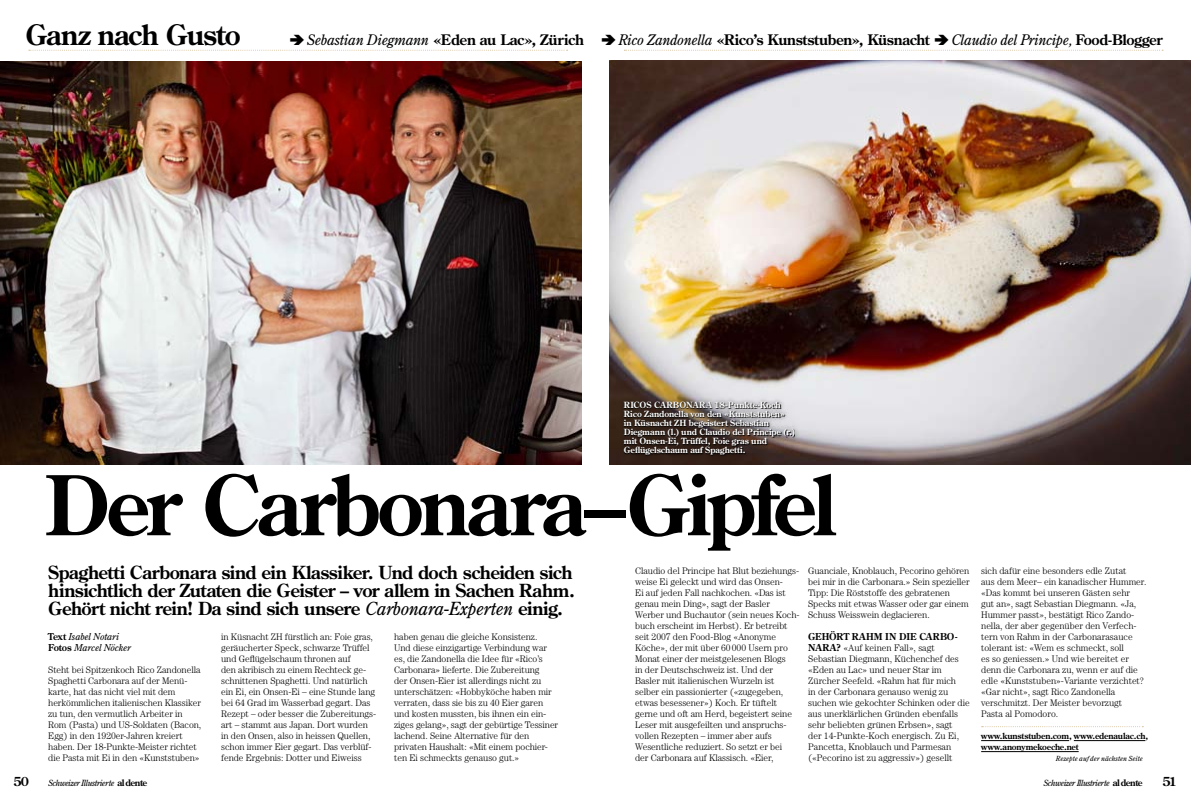
<style>
.page{position:relative;width:1191px;height:800px;background:#fff}
.page>*{position:absolute;margin:0;border:0;box-sizing:border-box;transform-origin:0 0}
._204_Titel_82_x04_op{font:700 82px "Century Old Style Std";letter-spacing:-.05em;color:#000}
._201_Titel_28_x04_op{font:700 28px "Century Old Style Std";letter-spacing:-.035em;color:#000}
._300_Lead_18_Stories{font:700 18px/18px "Century Old Style Std";letter-spacing:-.03em;color:#000}
._600_Teaser_Auftakt{font:700 14.5px "Century Old Style Std";letter-spacing:-.025em;color:#000}
._600_Teaser_Auftakt-2{font:italic 14.5px "Century Old Style Std";letter-spacing:-.02em;color:#000}
.t1{font:700 12.5px "Century Old Style Std";color:#000}
._505_LTxtCe_Flatter{font:300 9.5px/11px "Century Std";letter-spacing:-.005em;color:#000}
._401_Autoren_9_5_x07{font:italic 9.5px "Century Old Style Std";letter-spacing:-.01em;color:#000}
._800_Legi_fett_x11_o{font:700 8.5px/9px "Century Old Style Std";letter-spacing:-.005em;color:#fff}
._800_Legi_fett_x11_o-2{font:700 8.5px/11px "Century Old Style Std";letter-spacing:-.02em;color:#000}
.t2{font:italic 8.5px "Century Old Style Std";letter-spacing:-.05em;color:#000}
.t3{font:italic 7px "Century Old Style Std";color:#000}
.s1{font-weight:400;font-style:italic}
.s2{font-weight:700;font-style:normal}
.s3{font-family:"Century Old Style Std";font-weight:700}
.s4{font-weight:700;font-style:normal;font-size:9px}
</style>
<div class="page">
<img style="left:609px;top:61px;width:582px;height:403px">
<img style="left:0;top:61px;width:581px;height:403px">
<svg style="left:981px;top:726px;width:162px;height:1px"></svg>
<hr style="left:981px;top:740px;width:88px;height:1px;background:#000">
<hr style="left:1073px;top:740px;width:72px;height:1px;background:#000">
<hr style="left:981px;top:751px;width:97px;height:1px;background:#000">
<div style="left:619px;top:396px;width:180px;height:63px;background:#000;opacity:.55"></div>
<svg style="left:29px;top:49px;width:538px;height:2px"></svg>
<svg style="left:624px;top:49px;width:539px;height:2px"></svg>
<p class="_201_Titel_28_x04_op" style="left:26px;top:17px;width:217px">Ganz nach Gusto</p>
<p class="_600_Teaser_Auftakt" style="left:307px;top:31px;width:279px"><span class="s1">Sebastian Diegmann</span> «Eden au Lac», Zürich</p>
<p class="_600_Teaser_Auftakt" style="left:618px;top:31px;width:313px"><span class="s1">Rico Zandonella</span> «Rico’s Kunststuben», Küsnacht</p>
<p class="_600_Teaser_Auftakt-2" style="left:951px;top:31px;width:213px">Claudio del Principe, <span class="s2">Food-Blogger</span></p>
<p class="_800_Legi_fett_x11_o" style="left:624px;top:400px;width:173px">RICOS CARBONARA 18-Punkte-Koch Rico Zandonella von den «Kunststuben» in Küsnacht ZH begeistert Sebastian Diegmann (l.) und Claudio del Principe (r.) mit Onsen-Ei, Trüffel, Foie gras und Geflügelschaum auf Spaghetti.</p>
<p class="_204_Titel_82_x04_op" style="left:44px;top:451px;width:794px">Der Carbonara–Gipfel</p>
<p class="_300_Lead_18_Stories" style="left:48px;top:563px;width:528px">Spaghetti Carbonara sind ein Klassiker. Und doch scheiden sich hinsichtlich der Zutaten die Geister – vor allem in Sachen Rahm.<br>Gehört nicht rein! Da sind sich unsere <span class="s1">Carbonara-Experten</span> einig.</p>
<p class="_401_Autoren_9_5_x07" style="left:48px;top:630px;width:72px"><span class="s2">Text</span> Isabel Notari</p>
<p class="_401_Autoren_9_5_x07" style="left:48px;top:641px;width:84px"><span class="s2">Fotos</span> Marcel Nöcker</p>
<p class="_505_LTxtCe_Flatter" style="left:48px;top:664px;width:155px">Steht bei Spitzenkoch Rico Zandonella Spaghetti Carbonara auf der Menü&shy;karte, hat das nicht viel mit dem herkömmlichen italienischen Klassiker zu tun, den vermutlich Arbeiter in Rom (Pasta) und US-Soldaten (Bacon, Egg) in den 1920er-Jahren kreiert haben. Der 18-Punkte-Meister richtet die Pasta mit Ei in den «Kunststuben»</p>
<p class="_505_LTxtCe_Flatter" style="left:635px;top:565px;width:166px">Claudio del Principe hat Blut beziehungs&shy;weise Ei geleckt und wird das Onsen-<br>Ei auf jeden Fall nachkochen. «Das ist genau mein Ding», sagt der Basler Werber und Buchautor (sein neues Koch&shy;buch erscheint im Herbst). Er betreibt seit 2007 den Food-Blog «Anonyme Köche», der mit über 60000 Usern pro Monat einer der meistgelesenen Blogs<br>in der Deutschschweiz ist. Und der Basler mit italienischen Wurzeln ist selber ein passionierter («zugegeben, etwas besessener») Koch. Er tüftelt gerne und oft am Herd, begeistert seine Leser mit ausgefeilten und anspruchs&shy;vollen Rezepten – immer aber aufs Wesentliche reduziert. So setzt er bei<br>der Carbonara auf Klassisch. «Eier,</p>
<p class="_505_LTxtCe_Flatter" style="left:808px;top:565px;width:163px">Guanciale, Knoblauch, Pecorino gehören bei mir in die Carbonara.» Sein spezieller Tipp: Die Röststoffe des gebratenen Specks mit etwas Wasser oder gar einem Schuss Weisswein deglacieren.</p>
<p class="_505_LTxtCe_Flatter" style="left:808px;top:631px;width:163px"><span class="s3">GEHÖRT RAHM IN DIE CARBO-NARA?</span> «Auf keinen Fall», sagt Sebastian Diegmann, Küchenchef des «Eden au Lac» und neuer Star im Zürcher Seefeld. «Rahm hat für mich<br>in der Carbonara genauso wenig zu suchen wie gekochter Schinken oder die aus unerklärlichen Gründen ebenfalls sehr beliebten grünen Erbsen», sagt<br>der 14-Punkte-Koch energisch. Zu Ei, Pancetta, Knoblauch und Parmesan («Pecorino ist zu aggressiv») gesellt</p>
<p class="_505_LTxtCe_Flatter" style="left:221px;top:631px;width:156px">in Küsnacht ZH fürstlich an: Foie gras, geräucherter Speck, schwarze Trüffel und Geflügelschaum thronen auf<br>den akribisch zu einem Rechteck ge&shy;schnittenen Spaghetti. Und natürlich ein Ei, ein Onsen-Ei – eine Stunde lang bei 64 Grad im Wasserbad gegart. Das Rezept – oder besser die Zubereitungs&shy;art – stammt aus Japan. Dort wurden in den Onsen, also in heissen Quellen, schon immer Eier gegart. Das verblüf&shy;fende Ergebnis: Dotter und Eiweiss</p>
<p class="_505_LTxtCe_Flatter" style="left:394px;top:631px;width:166px">haben genau die gleiche Konsistenz.<br>Und diese einzigartige Verbindung war es, die Zandonella die Idee für «Rico’s Carbonara» lieferte. Die Zubereitung<br>der Onsen-Eier ist allerdings nicht zu unterschätzen: «Hobbyköche haben mir verraten, dass sie bis zu 40 Eier garen und kosten mussten, bis ihnen ein ein&shy;ziges gelang», sagt der gebürtige Tessiner lachend. Seine Alternative für den privaten Haushalt: «Mit einem pochier&shy;ten Ei schmeckts genauso gut.»</p>
<p class="_505_LTxtCe_Flatter" style="left:981px;top:565px;width:167px">sich dafür eine besonders edle Zutat<br>aus dem Meer– ein kanadischer Hummer. «Das kommt bei unseren Gästen sehr<br>gut an», sagt Sebastian Diegmann. «Ja, Hummer passt», bestätigt Rico Zando&shy;nella, der aber gegenüber den Verfech&shy;tern von Rahm in der Carbonarasauce tolerant ist: «Wem es schmeckt, soll<br>es so geniessen.» Und wie bereitet er denn die Carbonara zu, wenn er auf die edle «Kunststuben»-Variante verzichtet? «Gar nicht», sagt Rico Zandonella verschmitzt. Der Meister bevorzugt Pasta al Pomodoro.</p>
<p class="_800_Legi_fett_x11_o-2" style="left:981px;top:730px;width:168px">www.kunststuben.com, www.edenaulac.ch, www.anonymekoeche.net</p>
<p class="t3" style="left:1056px;top:754px;width:88px">Rezepte auf der nächsten Seite</p>
<p class="t1" style="left:14px;top:772px;width:17px">50</p>
<p class="t2" style="left:48px;top:777px;width:101px">Schweizer Illustrierte <span class="s4">aldente</span></p>
<p class="t2" style="left:1043px;top:777px;width:101px">Schweizer Illustrierte <span class="s4">aldente</span></p>
<p class="t1" style="left:1162px;top:772px;width:16px">51</p>
</div>
